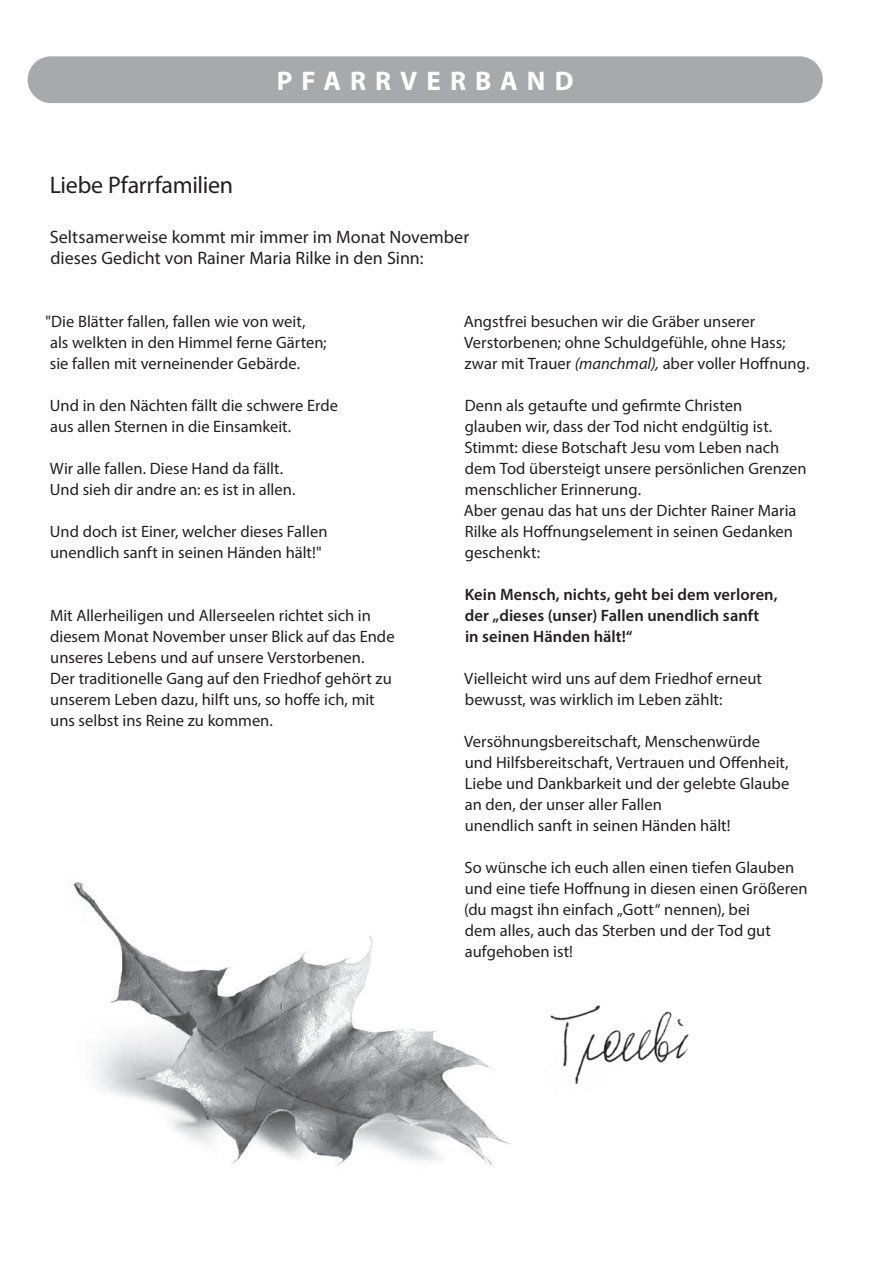
<style>
.page{position:relative;width:893px;height:1263px;background:#fff}
.page>*{position:absolute;margin:0;border:0;box-sizing:border-box;transform-origin:0 0}
.t1{font:700 27px "Myriad Pro";letter-spacing:.33em;color:#fff}
.t2{font:24px "Myriad Pro";letter-spacing:-.015em;color:#231f20}
.t3{font:18px/21px "Myriad Pro";color:#231f20}
.t4{font:16.5px/21px "Myriad Pro";color:#231f20}
.t5{font:600 16.5px/21px "Myriad Pro";letter-spacing:.005em;color:#231f20}
.s1{font-style:italic}
</style>
<div class="page">
<div style="left:28px;top:56px;width:795px;height:47px;background:#a8a9ad;border-radius:23px"></div>
<img style="left:550px;top:1005px;width:139px;height:80px">
<img style="left:73px;top:882px;width:439px;height:284px">
<h1 class="t1" style="left:277px;top:63px;width:298px">PFARRVERBAND</h1>
<h2 class="t2" style="left:50px;top:171px;width:185px">Liebe Pfarrfamilien</h2>
<p class="t3" style="left:50px;top:226px;width:421px">Seltsamerweise kommt mir immer im Monat November dieses Gedicht von Rainer Maria Rilke in den Sinn:</p>
<p class="t4" style="left:45px;top:311px;width:283px">"Die Blätter fallen, fallen wie von weit, als welkten in den Himmel ferne Gärten; sie fallen mit verneinender Gebärde.</p>
<p class="t4" style="left:50px;top:395px;width:290px">Und in den Nächten fällt die schwere Erde aus allen Sternen in die Einsamkeit.</p>
<p class="t4" style="left:50px;top:458px;width:247px">Wir alle fallen. Diese Hand da fällt.<br>Und sieh dir andre an: es ist in allen.</p>
<p class="t4" style="left:50px;top:521px;width:279px">Und doch ist Einer, welcher dieses Fallen unendlich sanft in seinen Händen hält!"</p>
<p class="t4" style="left:50px;top:605px;width:346px">Mit Allerheiligen und Allerseelen richtet sich in diesem Monat November unser Blick auf das Ende unseres Lebens und auf unsere Verstorbenen.<br>Der traditionelle Gang auf den Friedhof gehört zu unserem Leben dazu, hilft uns, so hoffe ich, mit uns selbst ins Reine zu kommen.</p>
<p class="t4" style="left:464px;top:311px;width:347px">Angstfrei besuchen wir die Gräber unserer<br>Verstorbenen; ohne Schuldgefühle, ohne Hass; zwar mit Trauer <span class="s1">(manchmal),</span> aber voller Hoffnung.</p>
<p class="t4" style="left:464px;top:395px;width:344px">Denn als getaufte und gefirmte Christen<br>glauben wir, dass der Tod nicht endgültig ist.<br>Stimmt: diese Botschaft Jesu vom Leben nach dem Tod übersteigt unsere persönlichen Grenzen menschlicher Erinnerung.<br>Aber genau das hat uns der Dichter Rainer Maria Rilke als Hoffnungselement in seinen Gedanken geschenkt:</p>
<p class="t5" style="left:465px;top:584px;width:314px">Kein Mensch, nichts, geht bei dem verloren, der „dieses (unser) Fallen unendlich sanft<br>in seinen Händen hält!“</p>
<p class="t4" style="left:464px;top:668px;width:299px">Vielleicht wird uns auf dem Friedhof erneut bewusst, was wirklich im Leben zählt:</p>
<p class="t4" style="left:464px;top:731px;width:326px">Versöhnungsbereitschaft, Menschenwürde und Hilfsbereitschaft, Vertrauen und Offenheit, Liebe und Dankbarkeit und der gelebte Glaube an den, der unser aller Fallen<br>unendlich sanft in seinen Händen hält!</p>
<p class="t4" style="left:464px;top:857px;width:345px">So wünsche ich euch allen einen tiefen Glauben und eine tiefe Hoffnung in diesen einen Größeren (du magst ihn einfach „Gott“ nennen), bei<br>dem alles, auch das Sterben und der Tod gut aufgehoben ist!</p>
</div>
